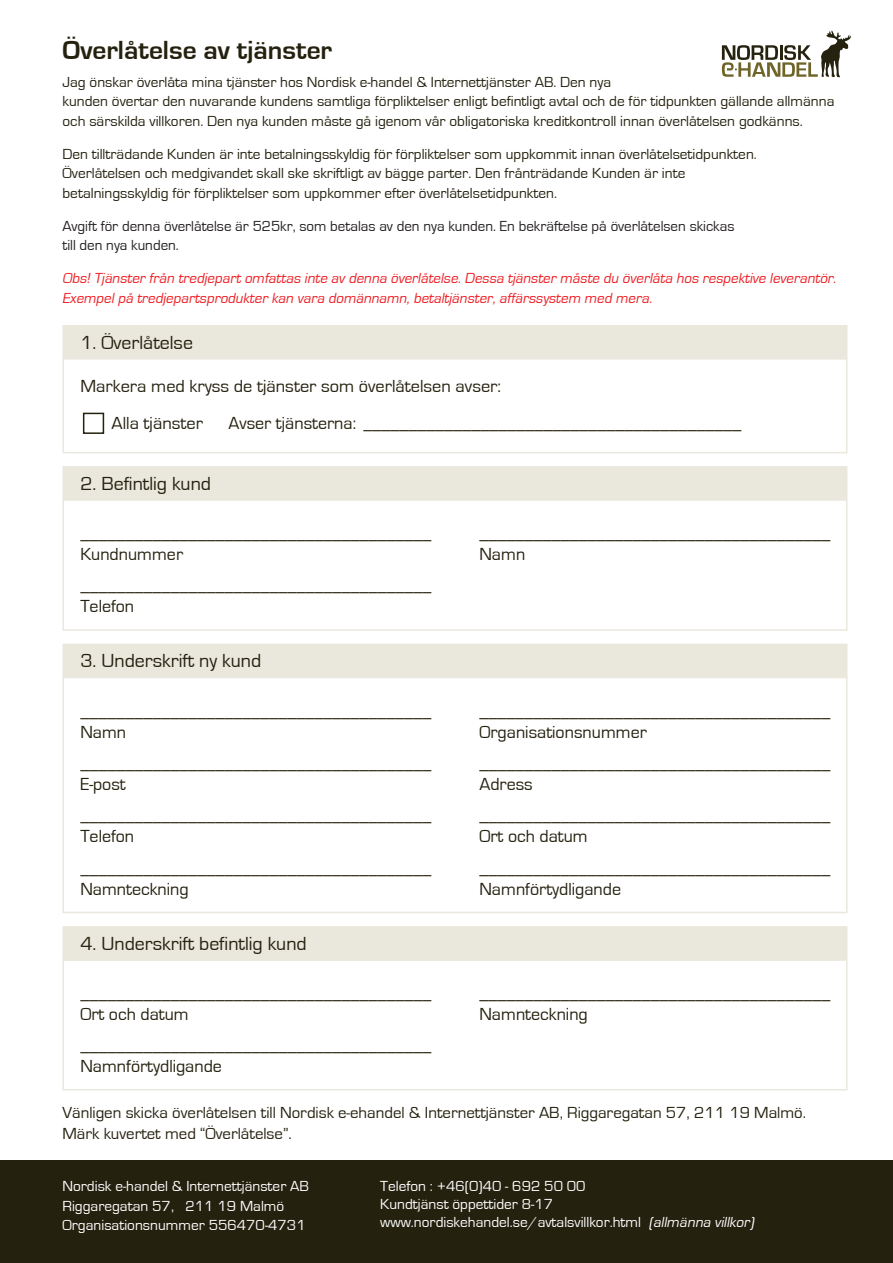
<style>
.page{position:relative;width:893px;height:1263px;background:#fff}
.page>*{position:absolute;margin:0;border:0;box-sizing:border-box;transform-origin:0 0}
.t1{font:700 27px "Eurostile";color:#25210f}
.t2{font:19.5px "Eurostile";color:#25210f}
.t3{font:18px "Eurostile";color:#25210f}
.t4{font:16.5px/21px "Eurostile";color:#25210f}
.t5{font:15px/19.5px "Eurostile";color:#25210f}
.t6{font:15px "Eurostile";color:#fff}
.t7{font:italic 15px/19.5px "Eurostile";color:#ee1d23}
.t8{font:15px "Eurostile";color:#231f20}
.s1{font-style:italic}
</style>
<div class="page">
<div style="left:0;top:1161px;width:893px;height:102px;background:#25210f"></div>
<div style="left:63px;top:325px;width:784px;height:33px;background:#eae7dc"></div>
<div style="left:63px;top:466px;width:784px;height:33px;background:#eae7dc"></div>
<div style="left:63px;top:926px;width:784px;height:33px;background:#eae7dc"></div>
<div style="left:63px;top:644px;width:784px;height:33px;background:#eae7dc"></div>
<svg style="left:722px;top:30px;width:129px;height:47px"></svg>
<div style="left:63px;top:358px;width:784px;height:95px;border:2px solid #eae7dc"></div>
<div style="left:63px;top:499px;width:784px;height:132px;border:2px solid #eae7dc"></div>
<div style="left:63px;top:959px;width:784px;height:131px;border:2px solid #eae7dc"></div>
<div style="left:63px;top:677px;width:784px;height:236px;border:2px solid #eae7dc"></div>
<div style="left:83px;top:413px;width:21px;height:21px;border:2px solid #25210f"></div>
<p class="t1" style="left:63px;top:36px;width:271px">Överlåtelse av tjänster</p>
<p class="t5" style="left:63px;top:72px;width:550px">Jag önskar överlåta mina tjänster hos Nordisk e-handel &amp; Internettjänster AB. Den nya</p>
<p class="t5" style="left:63px;top:92px;width:773px">kunden övertar den nuvarande kundens samtliga förpliktelser enligt befintligt avtal och de för tidpunkten gällande allmänna och särskilda villkoren. Den nya kunden måste gå igenom vår obligatoriska kreditkontroll innan överlåtelsen godkänns.</p>
<p class="t5" style="left:63px;top:144px;width:696px">Den tillträdande Kunden är inte betalningsskyldig för förpliktelser som uppkommit innan överlåtelsetidpunkten.</p>
<p class="t5" style="left:63px;top:164px;width:624px">Överlåtelsen och medgivandet skall ske skriftligt av bägge parter. Den frånträdande Kunden är inte</p>
<p class="t5" style="left:63px;top:183px;width:496px">betalningsskyldig för förpliktelser som uppkommer efter överlåtelsetidpunkten.</p>
<p class="t8" style="left:63px;top:218px;width:673px">Avgift för denna överlåtelse är 525kr, som betalas av den nya kunden. En bekräftelse på överlåtelsen skickas</p>
<p class="t8" style="left:63px;top:237px;width:118px">till den nya kunden.</p>
<p class="t7" style="left:63px;top:269px;width:778px">Obs!Tjänster från tredjepartomfattas inte av denna överlåtelse.Dessa tjänster måste du överlåta hos respektive leverantör.<br>Exempelpå tredjepartsprodukter kan vara domännamn,betaltjänster,affärssystem med mera.</p>
<p class="t2" style="left:80px;top:332px;width:114px">1. Överlåtelse</p>
<p class="t3" style="left:80px;top:376px;width:422px">Markera med kryss de tjänster som överlåtelsen avser:</p>
<p class="t3" style="left:112px;top:413px;width:93px">Alla tjänster</p>
<p class="t2" style="left:80px;top:473px;width:132px">2. Befintlig kund</p>
<p class="t3" style="left:229px;top:413px;width:515px">Avser tjänsterna: __________________________________________</p>
<p class="t3" style="left:80px;top:524px;width:352px">_______________________________________</p>
<p class="t3" style="left:80px;top:545px;width:104px">Kundnummer</p>
<p class="t3" style="left:80px;top:575px;width:352px">_______________________________________</p>
<p class="t3" style="left:80px;top:596px;width:55px">Telefon</p>
<p class="t2" style="left:80px;top:650px;width:182px">3. Underskrift ny kund</p>
<p class="t3" style="left:80px;top:701px;width:352px">_______________________________________</p>
<p class="t3" style="left:80px;top:722px;width:47px">Namn</p>
<p class="t3" style="left:80px;top:753px;width:352px">_______________________________________</p>
<p class="t3" style="left:80px;top:774px;width:47px">E-post</p>
<p class="t3" style="left:80px;top:805px;width:352px">_______________________________________</p>
<p class="t3" style="left:80px;top:826px;width:55px">Telefon</p>
<p class="t3" style="left:80px;top:858px;width:352px">_______________________________________</p>
<p class="t3" style="left:80px;top:879px;width:110px">Namnteckning</p>
<p class="t2" style="left:80px;top:933px;width:228px">4. Underskrift befintlig kund</p>
<p class="t3" style="left:80px;top:984px;width:352px">_______________________________________</p>
<p class="t3" style="left:80px;top:1005px;width:110px">Ort och datum</p>
<p class="t3" style="left:80px;top:1035px;width:352px">_______________________________________</p>
<p class="t3" style="left:80px;top:1056px;width:143px">Namnförtydligande</p>
<p class="t3" style="left:479px;top:524px;width:353px">_______________________________________</p>
<p class="t3" style="left:479px;top:545px;width:47px">Namn</p>
<p class="t3" style="left:479px;top:701px;width:353px">_______________________________________</p>
<p class="t3" style="left:479px;top:722px;width:169px">Organisationsnummer</p>
<p class="t3" style="left:479px;top:753px;width:353px">_______________________________________</p>
<p class="t3" style="left:479px;top:774px;width:55px">Adress</p>
<p class="t3" style="left:479px;top:805px;width:353px">_______________________________________</p>
<p class="t3" style="left:479px;top:826px;width:110px">Ort och datum</p>
<p class="t3" style="left:479px;top:858px;width:353px">_______________________________________</p>
<p class="t3" style="left:479px;top:879px;width:143px">Namnförtydligande</p>
<p class="t3" style="left:479px;top:984px;width:353px">_______________________________________</p>
<p class="t3" style="left:479px;top:1005px;width:110px">Namnteckning</p>
<p class="t4" style="left:63px;top:1102px;width:745px">Vänligen skicka överlåtelsen till Nordisk e-ehandel &amp; Internettjänster AB, Riggaregatan 57, 211 19 Malmö.<br>Märk kuvertet med “Överlåtelse”.</p>
<p class="t6" style="left:63px;top:1178px;width:248px">Nordisk e-handel &amp; Internettjänster AB</p>
<p class="t6" style="left:63px;top:1197px;width:223px">Riggaregatan 57, 211 19 Malmö</p>
<p class="t6" style="left:63px;top:1217px;width:245px">Organisationsnummer 556470-4731</p>
<p class="t6" style="left:380px;top:1178px;width:207px">Telefon : +46(0)40 - 692 50 00</p>
<p class="t6" style="left:380px;top:1196px;width:174px">Kundtjänst öppettider 8-17</p>
<p class="t6" style="left:380px;top:1214px;width:378px">www.nordiskehandel.se/avtalsvillkor.html <span class="s1">(allmänna villkor)</span></p>
</div>
